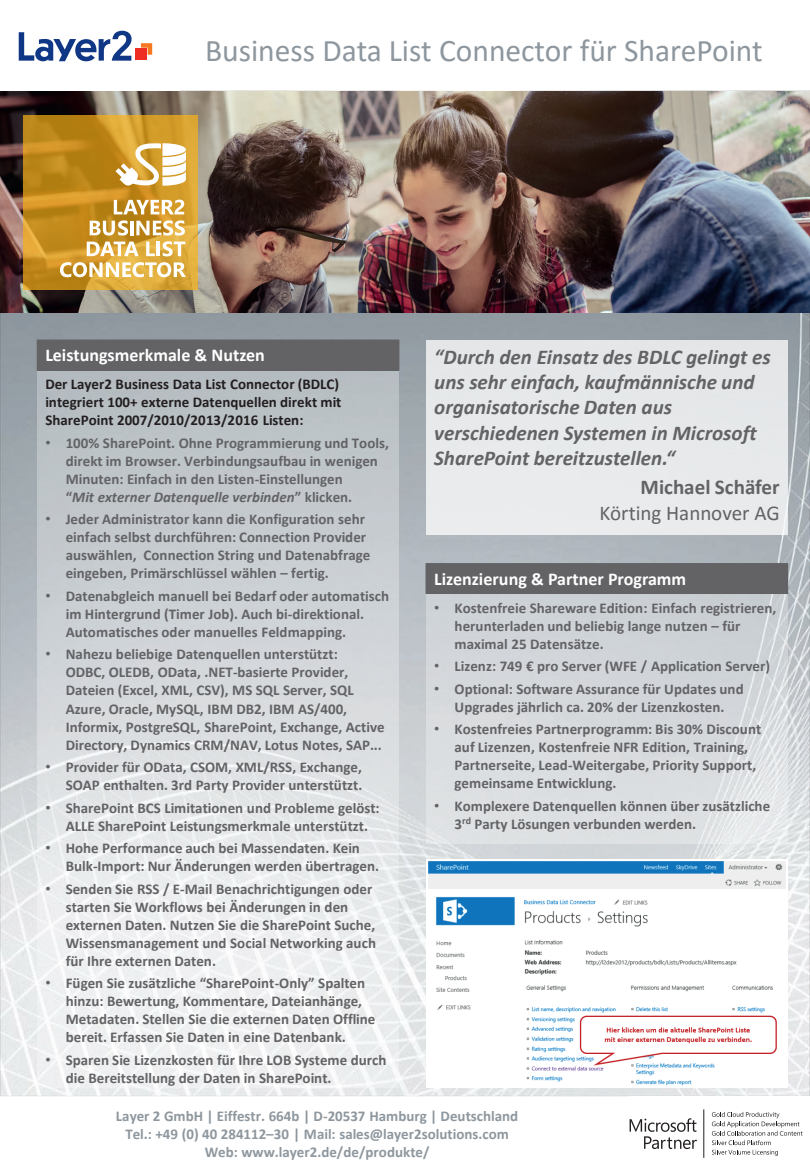
<style>
.page{position:relative;width:810px;height:1171px;background:#fff}
.page>*{position:absolute;margin:0;border:0;box-sizing:border-box;transform-origin:0 0}
.t1{font:31.5px "Calibri";color:#8e979e}
.t2{font:italic 700 21px/25.2px "Calibri";color:#636366}
.t3{font:21px "Calibri";color:#636366}
.t4{font:700 21px "Calibri";color:#636366}
.t5{font:700 18px "Calibri";color:#fff}
.t6{font:700 15px/18px "Calibri";color:#636366}
.t7{font:700 15px/18px "Calibri";color:#8e979e;text-align:center}
.t8{font:700 15px/18px "Calibri";color:#231f20}
.s1{font-family:"Arial";font-weight:400}
.s2{font-style:italic}
</style>
<div class="page">
<img style="left:0;top:313px;width:810px;height:782px">
<div style="left:37px;top:340px;width:362px;height:30px;background:#636366"></div>
<div style="left:37px;top:339px;width:362px;height:31px;border:1px solid #636366"></div>
<div style="left:37px;top:371px;width:362px;height:716px;background:#fff;opacity:.3"></div>
<div style="left:426px;top:563px;width:362px;height:30px;background:#636366"></div>
<div style="left:426px;top:563px;width:362px;height:31px;border:1px solid #636366"></div>
<div style="left:426px;top:594px;width:362px;height:249px;background:#fff;opacity:.3"></div>
<div style="left:426px;top:340px;width:362px;height:194px;background:#e7e9ea"></div>
<img style="left:427px;top:859px;width:361px;height:228px">
<div style="left:135px;top:49px;width:11px;height:11px;background:#ee2e22"></div>
<svg style="left:141px;top:43px;width:11px;height:12px"></svg>
<svg style="left:19px;top:31px;width:113px;height:30px"></svg>
<img style="left:0;top:91px;width:810px;height:222px">
<svg style="left:24px;top:115px;width:174px;height:174px;background:#c99324"></svg>
<svg style="left:115px;top:142px;width:71px;height:44px"></svg>
<svg style="left:114px;top:199px;width:70px;height:15px"></svg>
<hr style="left:131px;top:221px;width:3px;height:14px;background:#fff">
<svg style="left:90px;top:220px;width:38px;height:15px"></svg>
<svg style="left:136px;top:220px;width:49px;height:15px"></svg>
<svg style="left:87px;top:241px;width:52px;height:15px"></svg>
<svg style="left:146px;top:241px;width:9px;height:15px"></svg>
<hr style="left:157px;top:241px;width:3px;height:15px;background:#fff">
<svg style="left:163px;top:241px;width:22px;height:15px"></svg>
<svg style="left:60px;top:262px;width:126px;height:15px"></svg>
<svg style="left:630px;top:1118px;width:67px;height:30px"></svg>
<hr style="left:704px;top:1109px;width:1px;height:48px;background:#231f20">
<svg style="left:712px;top:1111px;width:90px;height:44px"></svg>
<h1 class="t1" style="left:205px;top:29px;width:559px">Business Data List Connector für SharePoint</h1>
<p class="t5" style="left:45px;top:342px;width:221px">Leistungsmerkmale &amp; Nutzen</p>
<p class="t8" style="left:45px;top:374px;width:298px">Der Layer2 Business Data List Connector (BDLC) integriert 100+ externe Datenquellen direkt mit<br>SharePoint 2007/2010/2013/2016 Listen:</p>
<p class="t6" style="left:66px;top:433px;width:325px;text-indent:-20px"><span class="s1">•</span> 100% SharePoint. Ohne Programmierung und Tools, direkt im Browser. Verbindungsaufbau in wenigen Minuten: Einfach in den Listen-Einstellungen<br>“<span class="s2">Mit externer Datenquelle verbinden</span>” klicken.</p>
<p class="t6" style="left:66px;top:509px;width:306px;text-indent:-20px"><span class="s1">•</span> Jeder Administrator kann die Konfiguration sehr einfach selbst durchführen: Connection Provider auswählen, Connection String und Datenabfrage eingeben, Primärschlüssel wählen – fertig.</p>
<p class="t6" style="left:66px;top:586px;width:325px;text-indent:-20px"><span class="s1">•</span> Datenabgleich manuell bei Bedarf oder automatisch im Hintergrund (Timer Job). Auch bi-direktional.<br>Automatisches oder manuelles Feldmapping.</p>
<p class="t6" style="left:66px;top:644px;width:320px;text-indent:-20px"><span class="s1">•</span> Nahezu beliebige Datenquellen unterstützt:<br>ODBC, OLEDB, OData, .NET-basierte Provider, Dateien (Excel, XML, CSV), MS SQL Server, SQL Azure, Oracle, MySQL, IBM DB2, IBM AS/400, Informix, PostgreSQL, SharePoint, Exchange, Active Directory, Dynamics CRM/NAV, Lotus Notes, SAP...</p>
<p class="t6" style="left:45px;top:757px;width:319px;text-align:right"><span class="s1">•</span> Provider für OData, CSOM, XML/RSS, Exchange,<br>SOAP enthalten. 3rd Party Provider unterstützt.</p>
<p class="t6" style="left:45px;top:797px;width:336px;text-align:center"><span class="s1">•</span> SharePoint BCS Limitationen und Probleme gelöst:<br>ALLE SharePoint Leistungsmerkmale unterstützt.</p>
<p class="t6" style="left:66px;top:838px;width:315px;text-indent:-20px"><span class="s1">•</span> Hohe Performance auch bei Massendaten. Kein<br>Bulk-Import: Nur Änderungen werden übertragen.</p>
<p class="t6" style="left:66px;top:879px;width:312px;text-indent:-20px"><span class="s1">•</span> Senden Sie RSS / E-Mail Benachrichtigungen oder starten Sie Workflows bei Änderungen in den externen Daten. Nutzen Sie die SharePoint Suche, Wissensmanagement und Social Networking auch für Ihre externen Daten.</p>
<p class="t6" style="left:66px;top:973px;width:311px;text-indent:-20px"><span class="s1">•</span> Fügen Sie zusätzliche “SharePoint-Only” Spalten hinzu: Bewertung, Kommentare, Dateianhänge, Metadaten. Stellen Sie die externen Daten Offline bereit. Erfassen Sie Daten in eine Datenbank.</p>
<p class="t6" style="left:66px;top:1050px;width:322px;text-indent:-20px"><span class="s1">•</span> Sparen Sie Lizenzkosten für Ihre LOB Systeme durch die Bereitstellung der Daten in SharePoint.</p>
<h2 class="t2" style="left:434px;top:343px;width:338px">“Durch den Einsatz des BDLC gelingt es uns sehr einfach, kaufmännische und organisatorische Daten aus verschiedenen Systemen in Microsoft SharePoint bereitzustellen.“</h2>
<h2 class="t4" style="left:641px;top:472px;width:141px">Michael Schäfer</h2>
<h2 class="t3" style="left:600px;top:498px;width:182px">Körting Hannover AG</h2>
<p class="t5" style="left:434px;top:566px;width:253px">Lizenzierung &amp; Partner Programm</p>
<p class="t6" style="left:455px;top:598px;width:323px;text-indent:-20px"><span class="s1">•</span> Kostenfreie Shareware Edition: Einfach registrieren, herunterladen und beliebig lange nutzen – für maximal 25 Datensätze.</p>
<p class="t6" style="left:434px;top:656px;width:337px"><span class="s1">•</span> Lizenz: 749 € pro Server (WFE / Application Server)</p>
<p class="t6" style="left:434px;top:679px;width:311px;text-align:center"><span class="s1">•</span> Optional: Software Assurance für Updates und<br>Upgrades jährlich ca. 20% der Lizenzkosten.</p>
<p class="t6" style="left:455px;top:719px;width:308px;text-indent:-20px"><span class="s1">•</span> Kostenfreies Partnerprogramm: Bis 30% Discount auf Lizenzen, Kostenfreie NFR Edition, Training, Partnerseite, Lead-Weitergabe, Priority Support, gemeinsame Entwicklung.</p>
<p class="t6" style="left:455px;top:796px;width:317px;text-indent:-20px"><span class="s1">•</span> Komplexere Datenquellen können über zusätzliche<br>3<sup>rd</sup> Party Lösungen verbunden werden.</p>
<p class="t7" style="left:116px;top:1106px;width:404px">Layer 2 GmbH | Eiffestr. 664b | D-20537 Hamburg | Deutschland<br>Tel.: +49 (0) 40 284112–30 | Mail: sales@layer2solutions.com<br>Web: www.layer2.de/de/produkte/</p>
</div>
